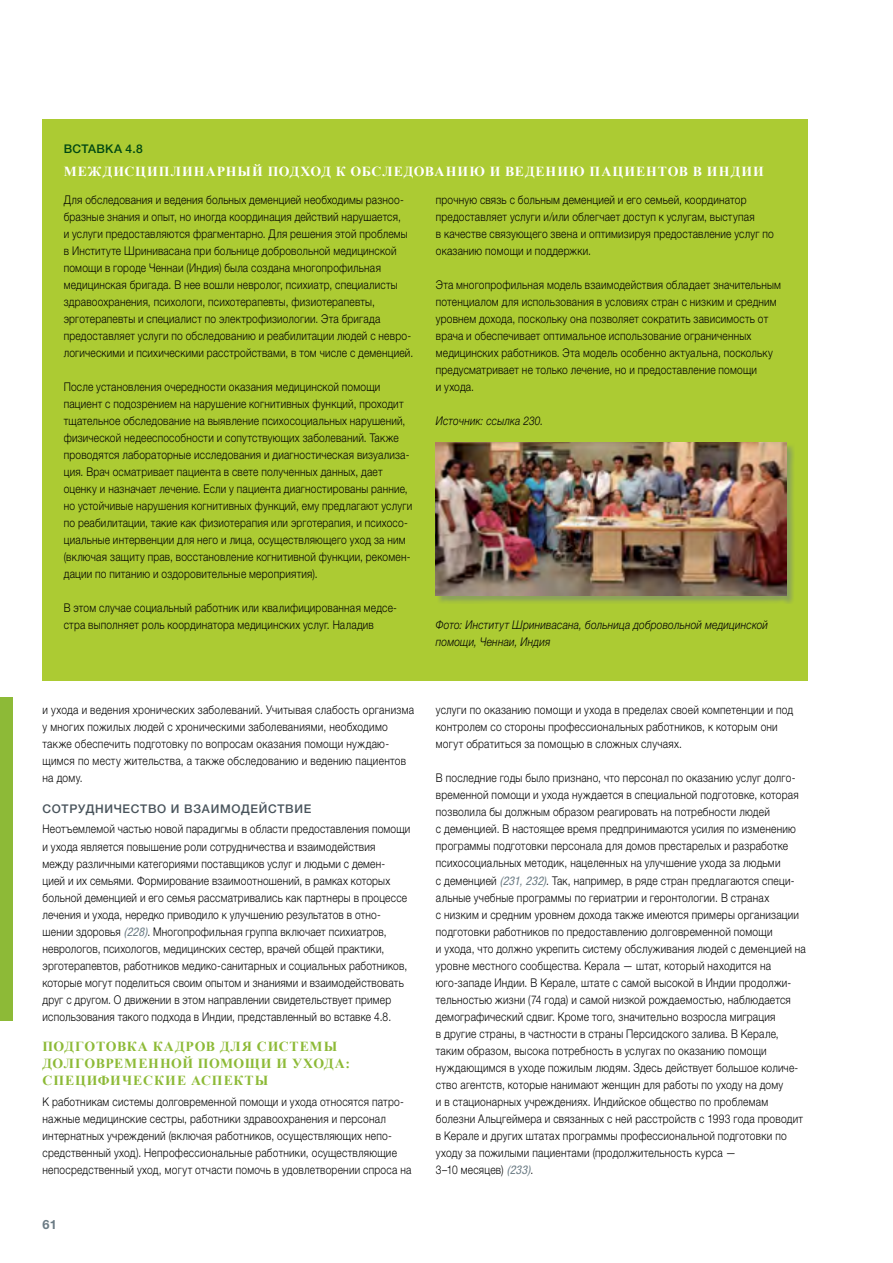
<style>
.page{position:relative;width:893px;height:1263px;background:#fff}
.page>*{position:absolute;margin:0;border:0;box-sizing:border-box;transform-origin:0 0}
.t1{font:700 13.8px/17px "Times New Roman";letter-spacing:.055em;color:#8dba37}
.t2{font:700 13.8px "Times New Roman";letter-spacing:.075em;color:#fff}
.t3{font:700 12.75px "Helvetica Neue LTW1 G";color:#6b7b84}
.t4{font:300 12px/17px "Helvetica Neue LTW1 G";letter-spacing:.02em;color:#000;scale:.85 1}
.t5{font:italic 300 12px/17px "Helvetica Neue LTW1 G";letter-spacing:.02em;color:#000;scale:.85 1}
.t6{font:500 12px "Helvetica Neue LTW1 G";letter-spacing:.055em;color:#48535b}
.t7{font:500 12px "Helvetica Neue LTW1 G";color:#004713}
.s1{font-weight:400;font-style:italic;font-stretch:condensed;color:#6b7b84}
</style>
<div class="page">
<div style="left:0;top:697px;width:13px;height:323px;background:#8dba37"></div>
<div style="left:43px;top:119px;width:765px;height:561px;background:#accb33"></div>
<div style="left:436px;top:443px;width:359px;height:160px;background:#6b7b84;opacity:.5"></div>
<img style="left:436px;top:442px;width:351px;height:153px">
<p class="t7" style="left:64px;top:142px;width:13px">ВСТА</p>
<p class="t7" style="left:96px;top:142px;width:14px">ВКА</p>
<p class="t7" style="left:126px;top:142px;width:19px">4.8</p>
<p class="t2" style="left:64px;top:162px;width:182px">Междисциплинарный</p>
<p class="t2" style="left:268px;top:162px;width:498px">подход к обследованию и ведению пациентов в Индии</p>
<p class="t4" style="left:64px;top:191px;width:413px">Для обследования и ведения больных деменцией необходимы разноо&shy;бразные знания и опыт, но иногда координация действий нарушается,<br>и услуги предоставляются фрагментарно. Для решения этой проблемы в Институте Шринивасана при больнице добровольной медицинской помощи в городе Ченнаи (Индия) была создана многопрофильная медицинская бригада. В нее вошли невролог, психиатр, специалисты здравоохранения, психологи, психотерапевты, физиотерапевты, эрготерапевты и специалист по электрофизиологии. Эта бригада предоставляет услуги по обследованию и реабилитации людей с невро&shy;логическими и психическими расстройствами, в том числе с деменцией.</p>
<p class="t4" style="left:64px;top:378px;width:411px">После установления очередности оказания медицинской помощи пациент с подозрением на нарушение когнитивных функций, проходит тщательное обследование на выявление психосоциальных нарушений, физической недееспособности и сопутствующих заболеваний. Также проводятся лабораторные исследования и диагностическая визуализа&shy;ция. Врач осматривает пациента в свете полученных данных, дает оценку и назначает лечение. Если у пациента диагностированы ранние, но устойчивые нарушения когнитивных функций, ему предлагают услуги по реабилитации, такие как физиотерапия или эрготерапия, и психосо&shy;циальные интервенции для него и лица, осуществляющего уход за ним (включая защиту прав, восстановление когнитивной функции, рекомен&shy;дации по питанию и оздоровительные мероприятия).</p>
<p class="t4" style="left:64px;top:599px;width:394px">В этом случае социальный работник или квалифицированная медсе&shy;стра выполняет роль координатора медицинских услуг. Наладив</p>
<p class="t4" style="left:436px;top:191px;width:399px">прочную связь с больным деменцией и его семьей, координатор предоставляет услуги и/или облегчает доступ к услугам, выступая<br>в качестве связующего звена и оптимизируя предоставление услуг по оказанию помощи и поддержки.</p>
<p class="t4" style="left:436px;top:276px;width:408px">Эта многопрофильная модель взаимодействия обладает значительным потенциалом для использования в условиях стран с низким и средним уровнем дохода, поскольку она позволяет сократить зависимость от врача и обеспечивает оптимальное использование ограниченных медицинских работников. Эта модель особенно актуальна, поскольку предусматривает не только лечение, но и предоставление помощи<br>и ухода.</p>
<p class="t5" style="left:436px;top:412px;width:128px">Источник: ссылка 230.</p>
<p class="t5" style="left:436px;top:616px;width:392px">Фото: Институт Шринивасана, больница добровольной медицинской помощи, Ченнаи, Индия</p>
<p class="t4" style="left:43px;top:702px;width:439px">и ухода и ведения хронических заболеваний. Учитывая слабость организма у многих пожилых людей с хроническими заболеваниями, необходимо также обеспечить подготовку по вопросам оказания помощи нуждаю&shy;щимся по месту жительства, а также обследованию и ведению пациентов на дому.</p>
<p class="t6" style="left:43px;top:801px;width:270px">Сотрудничество и взаимодействие</p>
<p class="t4" style="left:43px;top:821px;width:434px">Неотъемлемой частью новой парадигмы в области предоставления помощи и ухода является повышение роли сотрудничества и взаимодействия<br>между различными категориями поставщиков услуг и людьми с демен&shy;цией и их семьями. Формирование взаимоотношений, в рамках которых больной деменцией и его семья рассматривались как партнеры в процессе лечения и ухода, нередко приводило к улучшению результатов в отно&shy;шении здоровья <span class="s1">(228)</span>. Многопрофильная группа включает психиатров, неврологов, психологов, медицинских сестер, врачей общей практики, эрготерапевтов, работников медико-санитарных и социальных работников, которые могут поделиться своим опытом и знаниями и взаимодействовать друг с другом. О движении в этом направлении свидетельствует пример использования такого подхода в Индии, представленный во вставке 4.8.</p>
<p class="t1" style="left:43px;top:1037px;width:309px">Подготовка кадров для системы долговременной помощи и ухода: специфические аспекты</p>
<p class="t4" style="left:43px;top:1093px;width:436px">К работникам системы долговременной помощи и ухода относятся патро&shy;нажные медицинские сестры, работники здравоохранения и персонал интернатных учреждений (включая работников, осуществляющих непо&shy;средственный уход). Непрофессиональные работники, осуществляющие непосредственный уход, могут отчасти помочь в удовлетворении спроса на</p>
<p class="t3" style="left:43px;top:1216px;width:16px">61</p>
<p class="t4" style="left:436px;top:702px;width:422px">услуги по оказанию помощи и ухода в пределах своей компетенции и под контролем со стороны профессиональных работников, к которым они могут обратиться за помощью в сложных случаях.</p>
<p class="t4" style="left:436px;top:770px;width:437px">В последние годы было признано, что персонал по оказанию услуг долго&shy;временной помощи и ухода нуждается в специальной подготовке, которая позволила бы должным образом реагировать на потребности людей<br>с деменцией. В настоящее время предпринимаются усилия по изменению программы подготовки персонала для домов престарелых и разработке психосоциальных методик, нацеленных на улучшение ухода за людьми<br>с деменцией <span class="s1">(231, 232)</span>. Так, например, в ряде стран предлагаются специ&shy;альные учебные программы по гериатрии и геронтологии. В странах<br>с низким и средним уровнем дохода также имеются примеры организации подготовки работников по предоставлению долговременной помощи<br>и ухода, что должно укрепить систему обслуживания людей с деменцией на уровне местного сообщества. Керала — штат, который находится на юго-западе Индии. В Керале, штате с самой высокой в Индии продолжи&shy;тельностью жизни (74 года) и самой низкой рождаемостью, наблюдается демографический сдвиг. Кроме того, значительно возросла миграция<br>в другие страны, в частности в страны Персидского залива. В Керале, таким образом, высока потребность в услугах по оказанию помощи нуждающимся в уходе пожилым людям. Здесь действует большое количе&shy;ство агентств, которые нанимают женщин для работы по уходу на дому<br>и в стационарных учреждениях. Индийское общество по проблемам болезни Альцгеймера и связанных с ней расстройств с 1993 года проводит в Керале и других штатах программы профессиональной подготовки по уходу за пожилыми пациентами (продолжительность курса —<br>3–10 месяцев) <span class="s1">(233)</span>.</p>
</div>
